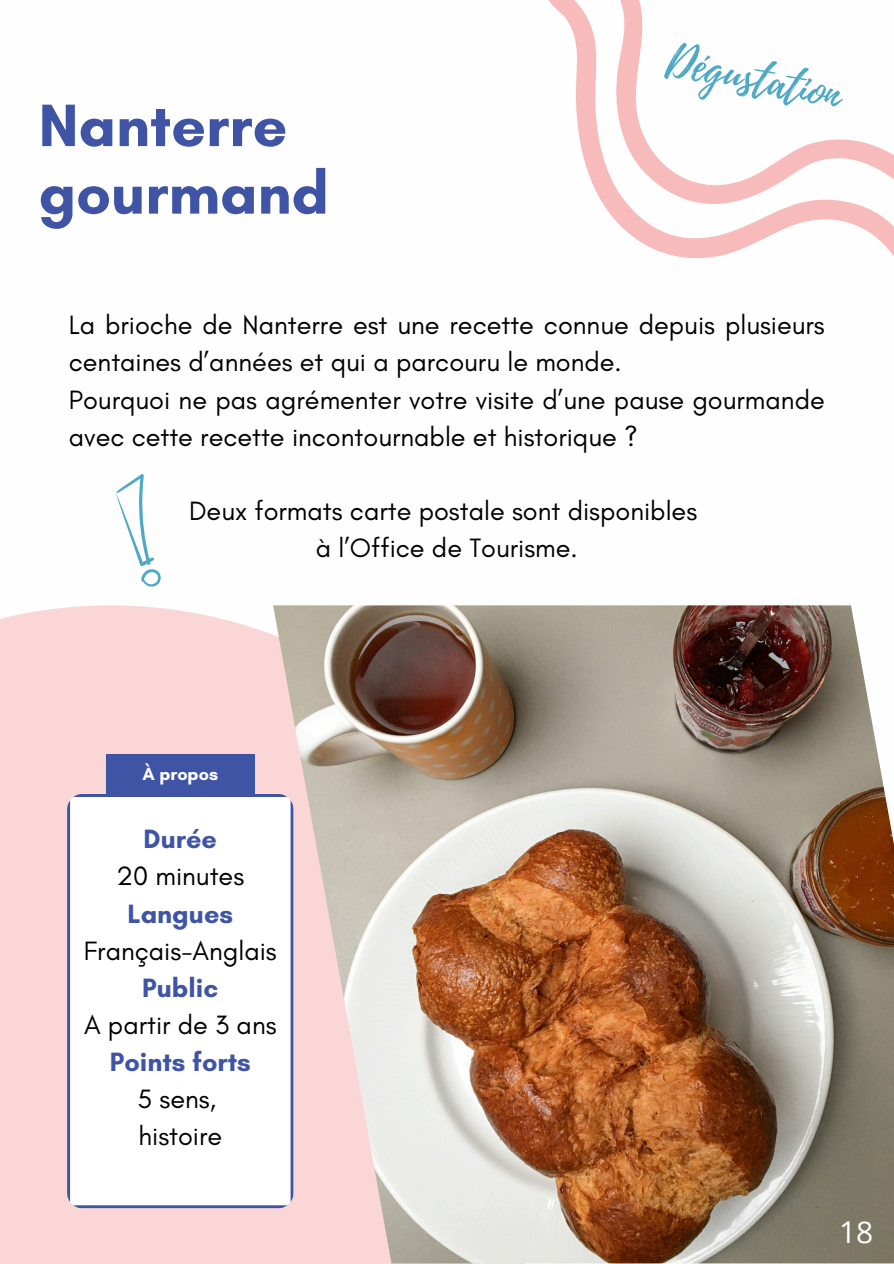
<style>
.page{position:relative;width:894px;height:1264px;background:#fff}
.page>*{position:absolute;margin:0;border:0;box-sizing:border-box;transform-origin:0 0}
.t1{font:700 60.9px/67.5px "Glacial Indifference";color:#3f54a4}
.t2{font:43.5px "Playlist Script";color:#4fa9c6}
.t3{font:30px "Open Sans";color:#fefefe}
.t4{font:27px/37.2px "Glacial Indifference";color:#000;text-align:center}
.t5{font:700 18px "Glacial Indifference";color:#fff}
.s1{font-weight:700;color:#3f54a4}
</style>
<div class="page">
<div style="left:0;top:605px;width:570px;height:658px;background:#fad6d6"></div>
<svg style="left:548px;top:0;width:44px;height:182px"></svg>
<svg style="left:592px;top:0;width:301px;height:259px"></svg>
<img style="left:273px;top:605px;width:620px;height:658px">
<div style="left:106px;top:754px;width:148px;height:39px;background:#3f54a4"></div>
<div style="left:67px;top:794px;width:226px;height:413px;background:#fff"></div>
<svg style="left:116px;top:474px;width:45px;height:113px"></svg>
<p class="t1" style="left:39px;top:91px;width:292px">Nanterre gourmand</p>
<p class="t2" style="left:674px;top:29px;width:178px;rotate:12deg">Dégustation</p>
<p class="t4" style="left:69px;top:306px;width:757px;text-align:left">La brioche de Nanterre est une recette connue depuis plusieurs centaines d’années et qui a parcouru le monde.<br>Pourquoi ne pas agrémenter votre visite d’une pause gourmande avec cette recette incontournable et historique ?</p>
<h2 class="t4" style="left:189px;top:492px;width:509px">Deux formats carte postale sont disponibles à l’Office de Tourisme.</h2>
<h4 class="t5" style="left:142px;top:762px;width:77px">À propos</h4>
<h4 class="t4" style="left:84px;top:820px;width:194px"><span class="s1">Durée<br></span>20 minutes<br><span class="s1">Langues<br></span>Français-Anglais<br><span class="s1">Public<br></span>A partir de 3 ans<br><span class="s1">Points forts<br></span>5 sens,<br>histoire</h4>
<p class="t3" style="left:838px;top:1210px;width:36px">18</p>
</div>
